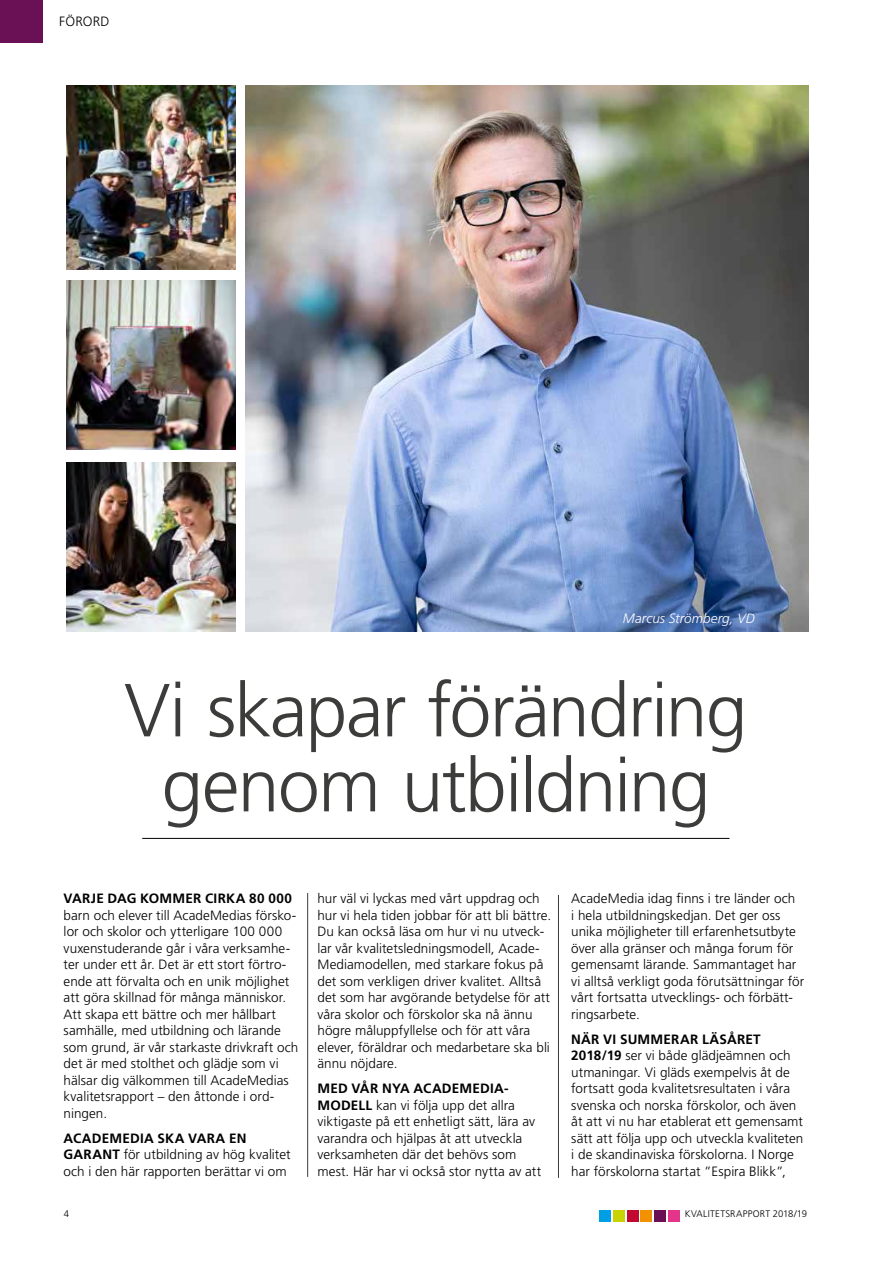
<style>
.page{position:relative;width:893px;height:1263px;background:#fff}
.page>*{position:absolute;margin:0;border:0;box-sizing:border-box;transform-origin:0 0}
.t1{font:300 75px/75px "Frutiger";letter-spacing:-.025em;color:#3c3c3b;text-align:center}
.t2{font:300 13.5px/16.5px "Frutiger";color:#000}
.t3{font:700 13.5px "Frutiger";letter-spacing:.015em;color:#000}
.t4{font:italic 300 13.5px "Frutiger";letter-spacing:.005em;color:#fff}
.t5{font:300 9.45px "Frutiger";letter-spacing:.03em;color:#000}
.s1{font-weight:700}
</style>
<div class="page">
<img style="left:245px;top:85px;width:563px;height:546px">
<hr style="left:307px;top:893px;width:1px;height:284px;background:#3c3c3b">
<hr style="left:558px;top:895px;width:1px;height:283px;background:#3c3c3b">
<img style="left:66px;top:462px;width:170px;height:169px">
<img style="left:66px;top:85px;width:170px;height:184px">
<img style="left:66px;top:280px;width:170px;height:170px">
<div style="left:0;top:0;width:43px;height:43px;background:#6a1155"></div>
<hr style="left:142px;top:838px;width:587px;height:1px;background:#000">
<div style="left:613px;top:1210px;width:12px;height:11px;background:#c8d300"></div>
<div style="left:599px;top:1210px;width:12px;height:11px;background:#009fe3"></div>
<div style="left:627px;top:1210px;width:11px;height:11px;background:#c20831"></div>
<div style="left:640px;top:1210px;width:12px;height:11px;background:#f39200"></div>
<div style="left:654px;top:1210px;width:12px;height:11px;background:#6a1155"></div>
<div style="left:668px;top:1210px;width:11px;height:11px;background:#e4358b"></div>
<p class="t2" style="left:59px;top:14px;width:52px">FÖRORD</p>
<p class="t4" style="left:623px;top:611px;width:133px">Marcus Strömberg, VD</p>
<h1 class="t1" style="left:124px;top:674px;width:624px">Vi skapar förändring genom utbildning</h1>
<p class="t3" style="left:64px;top:890px;width:230px">VARJE DAG KOMMER CIRKA 80 000</p>
<p class="t2" style="left:64px;top:907px;width:236px">barn och elever till AcadeMedias försko&shy;lor och skolor och ytterligare 100 000 vuxenstuderande går i våra verksamhe&shy;ter under ett år. Det är ett stort förtro&shy;ende att förvalta och en unik möjlighet att göra skillnad för många människor.<br>Att skapa ett bättre och mer hållbart samhälle, med utbildning och lärande som grund, är vår starkaste drivkraft och det är med stolthet och glädje som vi hälsar dig välkommen till AcadeMedias kvalitetsrapport – den åttonde i ord&shy;ningen.</p>
<p class="t2" style="left:64px;top:1130px;width:229px"><span class="s1">ACADEMEDIA SKA VARA EN<br>GARANT</span> för utbildning av hög kvalitet och i den här rapporten berättar vi om</p>
<p class="t2" style="left:317px;top:890px;width:235px">hur väl vi lyckas med vårt uppdrag och hur vi hela tiden jobbar för att bli bättre.<br>Du kan också läsa om hur vi nu utveck&shy;lar vår kvalitetsledningsmodell, Acade-Mediamodellen, med starkare fokus på det som verkligen driver kvalitet. Alltså det som har avgörande betydelse för att våra skolor och förskolor ska nå ännu högre måluppfyllelse och för att våra elever, föräldrar och medarbetare ska bli ännu nöjdare.</p>
<p class="t2" style="left:317px;top:1080px;width:225px"><span class="s1">MED VÅR NYA ACADEMEDIA-MODELL</span> kan vi följa upp det allra viktigaste på ett enhetligt sätt, lära av varandra och hjälpas åt att utveckla verksamheten där det behövs som mest. Här har vi också stor nytta av att</p>
<p class="t2" style="left:571px;top:890px;width:234px">AcadeMedia idag finns i tre länder och<br>i hela utbildningskedjan. Det ger oss unika möjligheter till erfarenhetsutbyte över alla gränser och många forum för gemensamt lärande. Sammantaget har vi alltså verkligt goda förutsättningar för vårt fortsatta utvecklings- och förbätt&shy;ringsarbete.</p>
<p class="t2" style="left:571px;top:1031px;width:234px"><span class="s1">NÄR VI SUMMERAR LÄSÅRET 2018/19</span> ser vi både glädjeämnen och utmaningar. Vi gläds exempelvis åt de fortsatt goda kvalitetsresultaten i våra svenska och norska förskolor, och även åt att vi nu har etablerat ett gemensamt sätt att följa upp och utveckla kvaliteten i de skandinaviska förskolorna. I Norge har förskolorna startat ”Espira Blikk”,</p>
<p class="t5" style="left:64px;top:1208px;width:7px">4</p>
<p class="t5" style="left:685px;top:1208px;width:124px">KVALITETSRAPPORT 2018/19</p>
</div>
